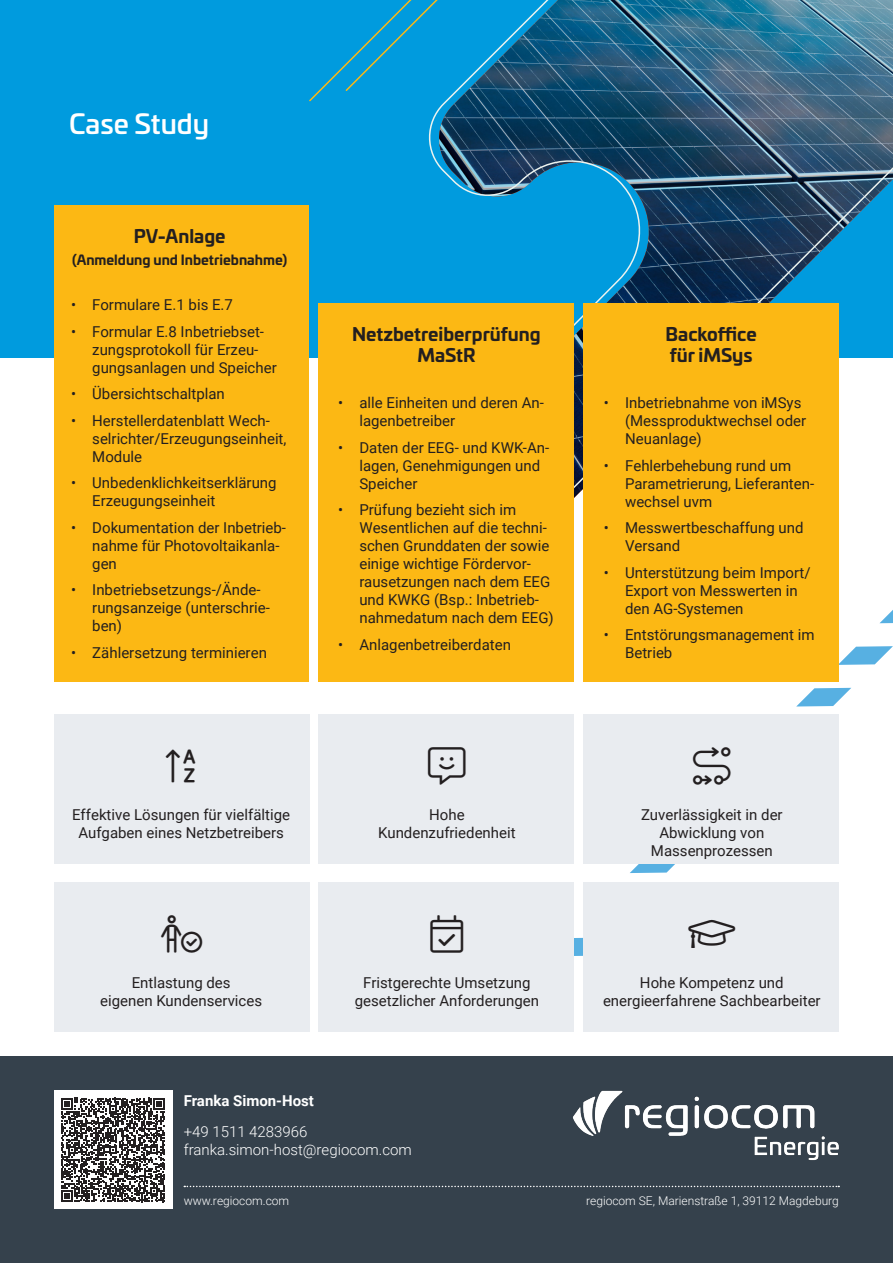
<style>
.page{position:relative;width:893px;height:1263px;background:#fff}
.page>*{position:absolute;margin:0;border:0;box-sizing:border-box;transform-origin:0 0}
.t1{font:500 27px "Univia Pro";color:#fff}
.t2{font:700 18px/21.6px "Univia Pro";color:#231f20;text-align:center}
.t3{font:15px/18px "Roboto";color:#231f20}
.t4{font:300 15px "Roboto";color:#fff}
.t5{font:700 15px "Roboto";color:#fff}
.t6{font:700 13.5px "Univia Pro";color:#231f20}
.t7{font:300 12px "Roboto";color:#fff}
</style>
<div class="page">
<div style="left:0;top:0;width:893px;height:357px;background:#009bde"></div>
<svg style="left:574px;top:938px;width:10px;height:18px"></svg>
<svg style="left:630px;top:864px;width:45px;height:9px"></svg>
<svg style="left:797px;top:688px;width:54px;height:18px"></svg>
<svg style="left:839px;top:646px;width:54px;height:19px"></svg>
<svg style="left:880px;top:610px;width:13px;height:13px"></svg>
<div style="left:0;top:1056px;width:893px;height:207px;background:#35414c"></div>
<div style="left:54px;top:882px;width:255px;height:150px;background:#e9ecf0"></div>
<div style="left:54px;top:714px;width:255px;height:150px;background:#e9ecf0"></div>
<div style="left:54px;top:1091px;width:118px;height:118px;background:#fff"></div>
<div style="left:584px;top:882px;width:255px;height:150px;background:#e9ecf0"></div>
<div style="left:584px;top:714px;width:255px;height:150px;background:#e9ecf0"></div>
<div style="left:319px;top:882px;width:255px;height:150px;background:#e9ecf0"></div>
<div style="left:319px;top:714px;width:255px;height:150px;background:#e9ecf0"></div>
<svg style="left:61px;top:1098px;width:104px;height:104px"></svg>
<svg style="left:184px;top:1186px;width:655px;height:1px"></svg>
<svg style="left:428px;top:0;width:465px;height:560px"></svg>
<div style="left:54px;top:205px;width:255px;height:476px;background:#fcb814"></div>
<div style="left:319px;top:303px;width:255px;height:378px;background:#fcb814"></div>
<div style="left:584px;top:303px;width:255px;height:378px;background:#fcb814"></div>
<img style="left:573px;top:1090px;width:266px;height:71px">
<svg style="left:309px;top:65px;width:531px;height:38px"></svg>
<svg style="left:344px;top:0;width:532px;height:92px"></svg>
<p class="t1" style="left:69px;top:103px;width:142px">Case Study</p>
<p class="t2" style="left:134px;top:224px;width:93px">PV-Anlage</p>
<p class="t6" style="left:72px;top:249px;width:216px">(Anmeldung und Inbetriebnahme)</p>
<p class="t3" style="left:71px;top:295px;width:163px">• Formulare E.1 bis E.7</p>
<p class="t3" style="left:92px;top:322px;width:186px;text-indent:-21px">• Formular E.8 Inbetriebset&shy;zungsprotokoll für Erzeu&shy;gungsanlagen und Speicher</p>
<p class="t3" style="left:71px;top:384px;width:155px">• Übersichtschaltplan</p>
<p class="t3" style="left:92px;top:411px;width:196px;text-indent:-21px">• Herstellerdatenblatt Wech&shy;selrichter/Erzeugungseinheit,<br>Module</p>
<p class="t3" style="left:92px;top:473px;width:186px;text-indent:-21px">• Unbedenklichkeitserklärung<br>Erzeugungseinheit</p>
<p class="t3" style="left:92px;top:518px;width:195px;text-indent:-21px">• Dokumentation der Inbetrieb&shy;nahme für Photovoltaikanla&shy;gen</p>
<p class="t3" style="left:92px;top:580px;width:179px;text-indent:-21px">• Inbetriebsetzungs-/Ände&shy;rungsanzeige (unterschrie&shy;ben)</p>
<p class="t3" style="left:71px;top:643px;width:197px">• Zählersetzung terminieren</p>
<p class="t2" style="left:352px;top:322px;width:190px">Netzbetreiberprüfung<br>MaStR</p>
<p class="t2" style="left:666px;top:322px;width:93px">Backoffice</p>
<p class="t2" style="left:670px;top:343px;width:84px">für iMSys</p>
<p class="t3" style="left:359px;top:393px;width:186px;text-indent:-21px">• alle Einheiten und deren An&shy;lagenbetreiber</p>
<p class="t3" style="left:359px;top:438px;width:191px;text-indent:-21px">• Daten der EEG- und KWK-An&shy;lagen, Genehmigungen und<br>Speicher</p>
<p class="t3" style="left:359px;top:500px;width:196px;text-indent:-21px">• Prüfung bezieht sich im<br>Wesentlichen auf die techni&shy;schen Grunddaten der sowie einige wichtige Fördervor&shy;rausetzungen nach dem EEG und KWKG (Bsp.: Inbetrieb&shy;nahmedatum nach dem EEG)</p>
<p class="t3" style="left:338px;top:635px;width:174px">• Anlagenbetreiberdaten</p>
<p class="t3" style="left:625px;top:393px;width:183px;text-indent:-21px">• Inbetriebnahme von iMSys (Messproduktwechsel oder<br>Neuanlage)</p>
<p class="t3" style="left:625px;top:456px;width:191px;text-indent:-21px">• Fehlerbehebung rund um<br>Parametrierung, Lieferanten&shy;wechsel uvm</p>
<p class="t3" style="left:625px;top:518px;width:180px;text-indent:-21px">• Messwertbeschaffung und<br>Versand</p>
<p class="t3" style="left:625px;top:563px;width:187px;text-indent:-21px">• Unterstützung beim Import/<br>Export von Messwerten in den AG-Systemen</p>
<p class="t3" style="left:625px;top:625px;width:191px;text-indent:-21px">• Entstörungsmanagement im<br>Betrieb</p>
<p class="t3" style="left:72px;top:805px;width:219px">Effektive Lösungen für vielfältige</p>
<p class="t3" style="left:78px;top:823px;width:207px">Aufgaben eines Netzbetreibers</p>
<p class="t3" style="left:132px;top:973px;width:100px">Entlastung des</p>
<p class="t3" style="left:100px;top:991px;width:163px">eigenen Kundenservices</p>
<p class="t3" style="left:429px;top:805px;width:37px">Hohe</p>
<p class="t3" style="left:378px;top:823px;width:139px">Kundenzufriedenheit</p>
<p class="t3" style="left:363px;top:973px;width:169px">Fristgerechte Umsetzung</p>
<p class="t3" style="left:355px;top:991px;width:186px">gesetzlicher Anforderungen</p>
<p class="t3" style="left:641px;top:805px;width:143px">Zuverlässigkeit in der</p>
<p class="t3" style="left:659px;top:823px;width:106px">Abwicklung von</p>
<p class="t3" style="left:651px;top:841px;width:123px">Massenprozessen</p>
<p class="t3" style="left:640px;top:973px;width:145px">Hohe Kompetenz und</p>
<p class="t3" style="left:603px;top:991px;width:219px">energieerfahrene Sachbearbeiter</p>
<p class="t5" style="left:184px;top:1091px;width:132px">Franka Simon-Host</p>
<p class="t4" style="left:184px;top:1121px;width:125px">+49 1511 4283966</p>
<p class="t4" style="left:184px;top:1139px;width:230px">franka.simon-host@regiocom.com</p>
<p class="t7" style="left:184px;top:1192px;width:107px">www.regiocom.com</p>
<p class="t7" style="left:586px;top:1192px;width:254px">regiocom SE, Marienstraße 1, 39112 Magdeburg</p>
</div>
